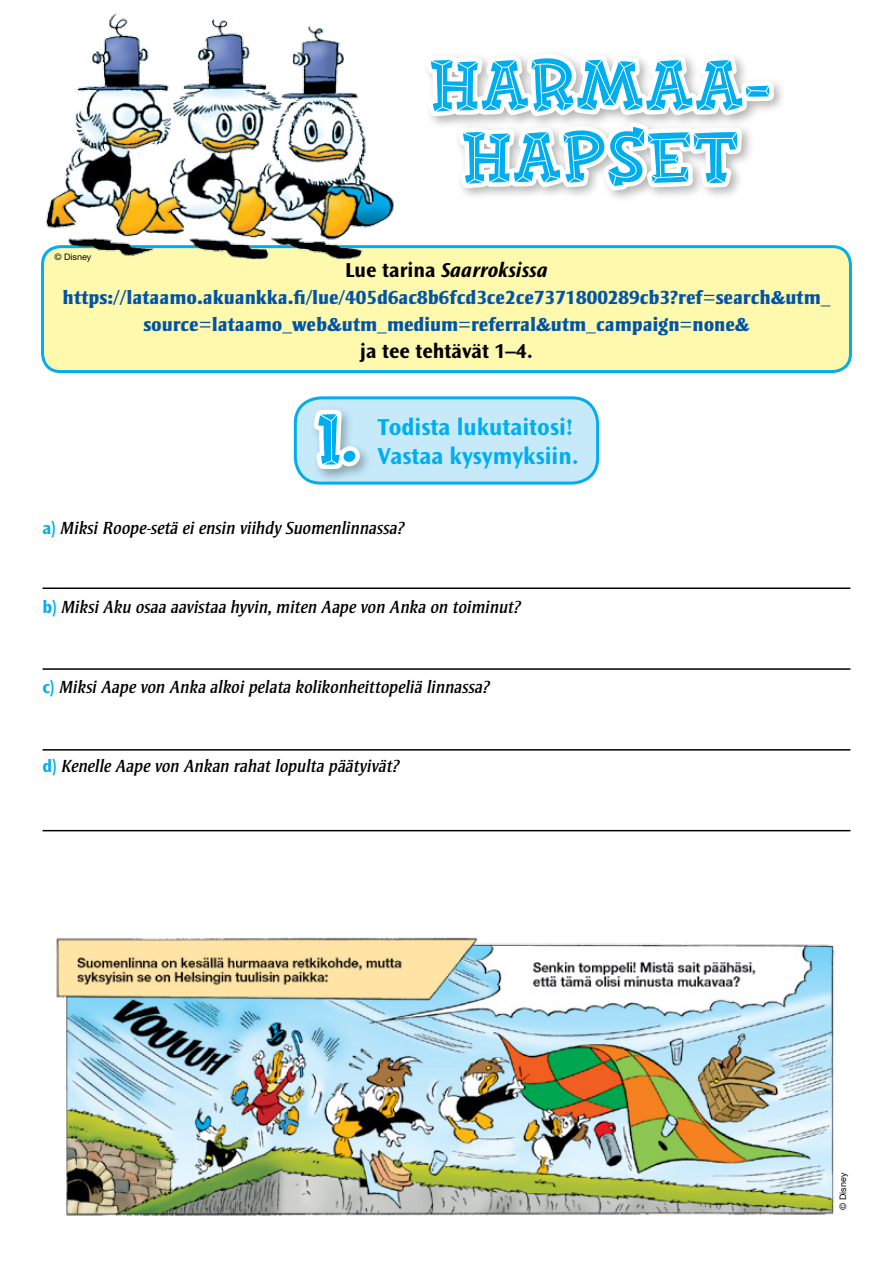
<style>
.page{position:relative;width:893px;height:1263px;background:#fff}
.page>*{position:absolute;margin:0;border:0;box-sizing:border-box;transform-origin:0 0}
.t1{font:700 75px/72px "Fink";color:#00aeef;text-align:center}
.t2{font:700 24px/28.8px "Ocean Sans Std";color:#00aeef}
.t3{font:italic 700 21px "Ocean Sans Std";color:#000}
.t4{font:700 21px "Ocean Sans Std";color:#000}
.t5{font:800 19.5px/27px "Strayhorn MT Std";color:#0054a6;text-align:center}
.t6{font:italic 18px "Strayhorn MT Std";color:#000}
.t7{font:9px "Helvetica Neue LT Std";color:#000}
.s1{font-style:normal}
.s2{font-family:"Ocean Sans Std";font-weight:700;font-style:normal;color:#00aeef}
</style>
<div class="page">
<div style="left:43px;top:247px;width:807px;height:125px;background:#fff9ae;border-radius:18px"></div>
<div style="left:41px;top:245px;width:811px;height:128px;border:3px solid #00aeef;border-radius:18px"></div>
<svg style="left:425px;top:54px;width:357px;height:195px"></svg>
<img style="left:41px;top:13px;width:384px;height:274px">
<div style="left:295px;top:398px;width:303px;height:85px;background:#c7eafb;border-radius:26px"></div>
<div style="left:294px;top:396px;width:305px;height:89px;border:3px solid #00aeef;border-radius:26px"></div>
<div style="left:310px;top:405px;width:63px;height:79px;background:#000;opacity:.3"></div>
<svg style="left:293px;top:402px;width:73px;height:76px"></svg>
<hr style="left:43px;top:587px;width:807px;height:2px;background:#000">
<hr style="left:43px;top:668px;width:807px;height:2px;background:#000">
<hr style="left:43px;top:749px;width:807px;height:2px;background:#000">
<hr style="left:43px;top:830px;width:807px;height:1px;background:#000">
<img style="left:56px;top:937px;width:779px;height:279px">
<h1 class="t1" style="left:429px;top:45px;width:344px">HARMAA-<br>HAPSET</h1>
<p class="t7" style="left:55px;top:252px;width:38px">© Disney</p>
<p class="t3" style="left:345px;top:258px;width:204px"><span class="s1">Lue tarina</span> Saarroksissa</p>
<p class="t5" style="left:62px;top:284px;width:770px">https://lataamo.akuankka.fi/lue/405d6ac8b6fcd3ce2ce7371800289cb3?ref=search&amp;utm_ source=lataamo_web&amp;utm_medium=referral&amp;utm_campaign=none&amp;</p>
<p class="t4" style="left:360px;top:339px;width:175px">ja tee tehtävät 1–4.</p>
<h1 class="t1" style="left:316px;top:399px;width:42px">1.</h1>
<h2 class="t2" style="left:377px;top:413px;width:203px">Todista lukutaitosi!<br>Vastaa kysymyksiin.</h2>
<p class="t6" style="left:43px;top:518px;width:364px"><span class="s2">a)</span> Miksi Roope-setä ei ensin viihdy Suomenlinnassa?</p>
<p class="t6" style="left:43px;top:597px;width:480px"><span class="s2">b)</span> Miksi Aku osaa aavistaa hyvin, miten Aape von Anka on toiminut?</p>
<p class="t6" style="left:43px;top:677px;width:449px"><span class="s2">c)</span> Miksi Aape von Anka alkoi pelata kolikonheittopeliä linnassa?</p>
<p class="t6" style="left:43px;top:756px;width:359px"><span class="s2">d)</span> Kenelle Aape von Ankan rahat lopulta päätyivät?</p>
<p class="t7" style="left:838px;top:1210px;width:38px;rotate:-90deg">© Disney</p>
</div>
